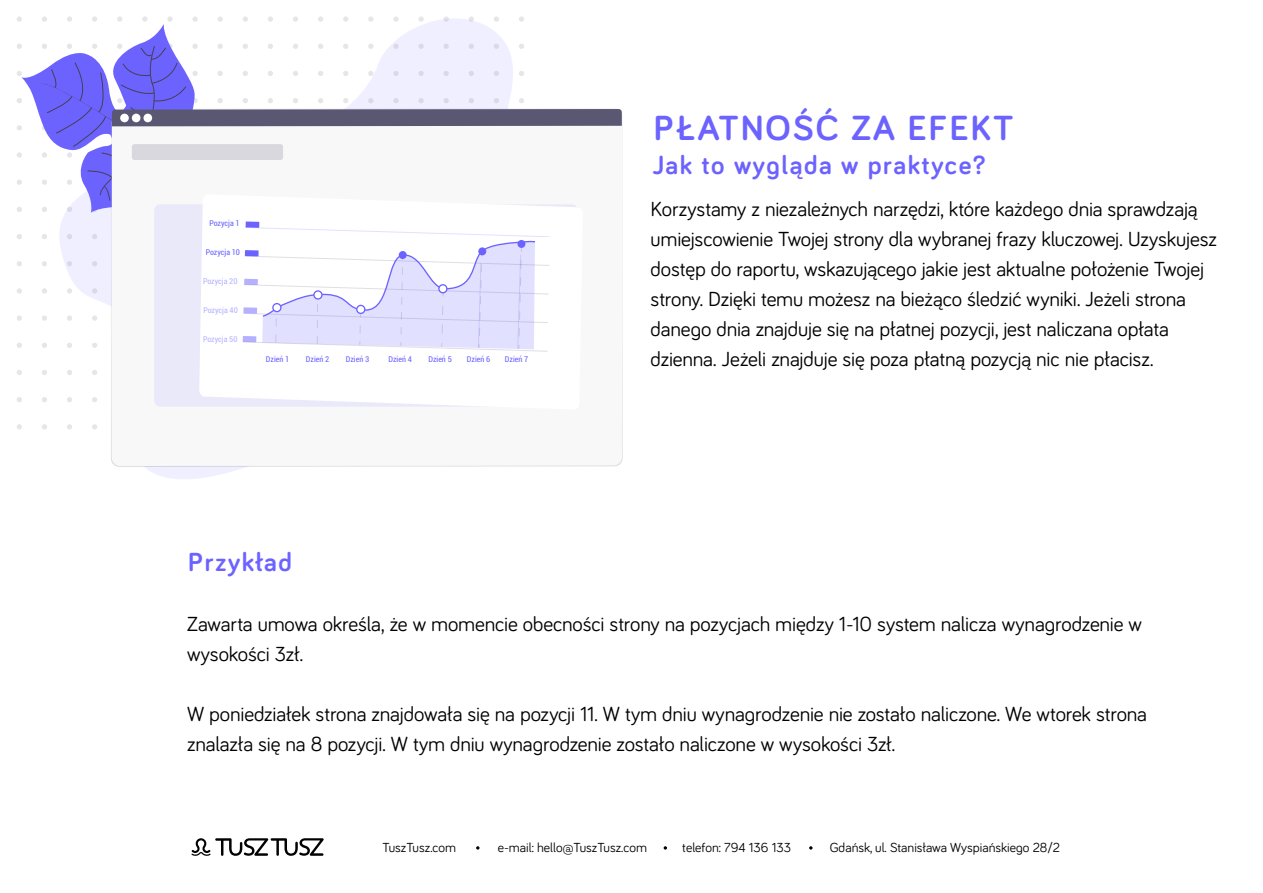
<style>
.page{position:relative;width:1263px;height:893px;background:#fff}
.page>*{position:absolute;margin:0;border:0;box-sizing:border-box;transform-origin:0 0}
.t1{font:700 36px "Bariol";letter-spacing:.06em;color:#6c63ff}
.t2{font:700 27px "Bariol";letter-spacing:.06em;color:#6c63ff}
.t3{font:21px/30px "Bariol";letter-spacing:-.01em;color:#000}
.t4{font:13.5px "Bariol";color:#010101}
.t5{font:condensed 7.95px "Roboto";color:#6c63ff}
.t6{font:condensed 7.95px "Roboto";color:rgb(108 99 255/.5)}
</style>
<div class="page">
<svg style="left:42px;top:234px;width:5px;height:5px"></svg>
<svg style="left:17px;top:234px;width:5px;height:5px"></svg>
<svg style="left:42px;top:343px;width:5px;height:5px"></svg>
<svg style="left:17px;top:343px;width:5px;height:5px"></svg>
<svg style="left:42px;top:288px;width:5px;height:6px"></svg>
<svg style="left:17px;top:288px;width:5px;height:6px"></svg>
<svg style="left:42px;top:370px;width:5px;height:5px"></svg>
<svg style="left:17px;top:370px;width:5px;height:5px"></svg>
<svg style="left:42px;top:397px;width:5px;height:5px"></svg>
<svg style="left:17px;top:397px;width:5px;height:5px"></svg>
<svg style="left:42px;top:424px;width:5px;height:5px"></svg>
<svg style="left:17px;top:424px;width:5px;height:5px"></svg>
<svg style="left:42px;top:315px;width:5px;height:6px"></svg>
<svg style="left:17px;top:315px;width:5px;height:6px"></svg>
<svg style="left:42px;top:261px;width:5px;height:5px"></svg>
<svg style="left:17px;top:261px;width:5px;height:5px"></svg>
<svg style="left:59px;top:213px;width:186px;height:266px"></svg>
<svg style="left:112px;top:213px;width:510px;height:253px"></svg>
<svg style="left:17px;top:16px;width:605px;height:197px"></svg>
<div style="left:120px;top:114px;width:9px;height:8px;background:#fff;border-radius:50%"></div>
<div style="left:132px;top:114px;width:8px;height:8px;background:#fff;border-radius:50%"></div>
<div style="left:143px;top:114px;width:9px;height:8px;background:#fff;border-radius:50%"></div>
<div style="left:154px;top:204px;width:45px;height:203px;background:#eae9f9"></div>
<svg style="left:199px;top:194px;width:384px;height:216px"></svg>
<div style="left:246px;top:221px;width:13px;height:7px;background:#6c63ff"></div>
<div style="left:132px;top:144px;width:151px;height:16px;background:#d9d8de;border-radius:3px"></div>
<svg style="left:243px;top:227px;width:307px;height:125px"></svg>
<svg style="left:438px;top:284px;width:11px;height:13px"></svg>
<svg style="left:441px;top:305px;width:8px;height:43px"></svg>
<svg style="left:469px;top:252px;width:13px;height:96px"></svg>
<svg style="left:518px;top:248px;width:6px;height:101px"></svg>
<svg style="left:191px;top:838px;width:133px;height:18px"></svg>
<svg style="left:476px;top:846px;width:3px;height:4px"></svg>
<svg style="left:664px;top:846px;width:3px;height:4px"></svg>
<svg style="left:809px;top:846px;width:3px;height:4px"></svg>
<h1 class="t1" style="left:654px;top:103px;width:361px">PŁATNOŚĆ ZA EFEKT</h1>
<p class="t5" style="left:209px;top:217px;width:32px">Pozycja 1</p>
<p class="t5" style="left:206px;top:247px;width:36px">Pozycja 10</p>
<p class="t6" style="left:203px;top:276px;width:36px">Pozycja 20</p>
<p class="t6" style="left:203px;top:304px;width:36px">Pozycja 40</p>
<p class="t6" style="left:203px;top:334px;width:36px">Pozycja 50</p>
<p class="t5" style="left:266px;top:354px;width:25px">Dzień 1</p>
<p class="t5" style="left:306px;top:354px;width:25px">Dzień 2</p>
<p class="t5" style="left:346px;top:354px;width:25px">Dzień 3</p>
<p class="t5" style="left:388px;top:354px;width:25px">Dzień 4</p>
<p class="t5" style="left:428px;top:354px;width:25px">Dzień 5</p>
<p class="t5" style="left:467px;top:354px;width:25px">Dzień 6</p>
<p class="t5" style="left:505px;top:354px;width:25px">Dzień 7</p>
<p class="t2" style="left:188px;top:543px;width:105px">Przykład</p>
<p class="t2" style="left:653px;top:147px;width:334px">Jak to wygląda w praktyce?</p>
<p class="t3" style="left:651px;top:193px;width:568px">Korzystamy z niezależnych narzędzi, które każdego dnia sprawdzają umiejscowienie Twojej strony dla wybranej frazy kluczowej. Uzyskujesz dostęp do raportu, wskazującego jakie jest aktualne położenie Twojej strony. Dzięki temu możesz na bieżąco śledzić wyniki. Jeżeli strona danego dnia znajduje się na płatnej pozycji, jest naliczana opłata dzienna. Jeżeli znajduje się poza płatną pozycją nic nie płacisz.</p>
<p class="t3" style="left:187px;top:608px;width:956px">Zawarta umowa określa, że w momencie obecności strony na pozycjach między 1-10 system nalicza wynagrodzenie w wysokości 3zł.</p>
<p class="t3" style="left:187px;top:698px;width:961px">W poniedziałek strona znajdowała się na pozycji 11. W tym dniu wynagrodzenie nie zostało naliczone. We wtorek strona znalazła się na 8 pozycji. W tym dniu wynagrodzenie zostało naliczone w wysokości 3zł.</p>
<p class="t4" style="left:383px;top:838px;width:75px">TuszTusz.com</p>
<p class="t4" style="left:498px;top:838px;width:151px">e-mail: hello@TuszTusz.com</p>
<p class="t4" style="left:682px;top:838px;width:110px">telefon: 794 136 133</p>
<p class="t4" style="left:830px;top:838px;width:232px">Gdańsk, ul. Stanisława Wyspiańskiego 28/2</p>
</div>
